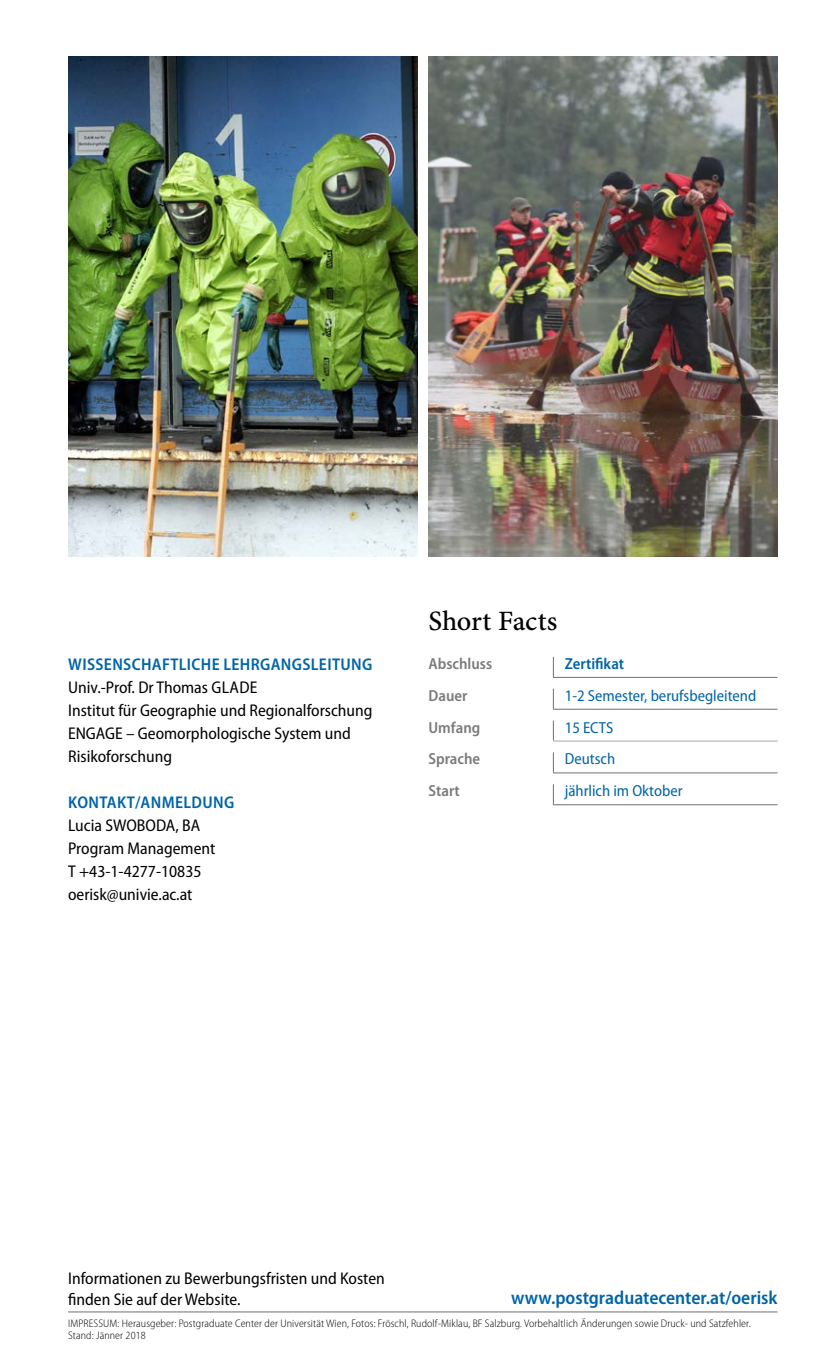
<style>
.page{position:relative;width:840px;height:1361px;background:#fff}
.page>*{position:absolute;margin:0;border:0;box-sizing:border-box;transform-origin:0 0}
.t1{font:28px "Minion Pro Medium Capt";letter-spacing:-.005em;color:#000}
.t2{font:600 semi-condensed 19px "Myriad Pro";color:#0064a7}
.t3{font:semi-condensed 17px/23px "Myriad Pro";color:#000}
.t4{font:600 semi-condensed 17px "Myriad Pro";letter-spacing:.02em;color:#0064a7}
.t5{font:semi-condensed 16px "Myriad Pro";color:#0064a7}
.t6{font:600 semi-condensed 16px "Myriad Pro";color:#7c7b7b}
.t7{font:600 semi-condensed 16px "Myriad Pro";color:#0064a7}
.t8{font:300 semi-condensed 11px/12px "Myriad Pro";letter-spacing:.01em;color:#000}
</style>
<div class="page">
<svg style="left:552px;top:657px;width:1px;height:20px"></svg>
<hr style="left:552px;top:677px;width:225px;height:1px;background:#706f6f">
<svg style="left:552px;top:689px;width:1px;height:20px"></svg>
<hr style="left:552px;top:709px;width:225px;height:1px;background:#706f6f">
<svg style="left:552px;top:720px;width:225px;height:52px"></svg>
<hr style="left:552px;top:772px;width:225px;height:1px;background:#706f6f">
<svg style="left:552px;top:784px;width:1px;height:20px"></svg>
<hr style="left:552px;top:804px;width:225px;height:1px;background:#706f6f">
<hr style="left:552px;top:740px;width:225px;height:1px;background:#a7a7a6">
<hr style="left:68px;top:1311px;width:709px;height:1px;background:#706f6f">
<img style="left:68px;top:57px;width:349px;height:500px">
<img style="left:428px;top:57px;width:349px;height:500px">
<p class="t4" style="left:68px;top:653px;width:305px">WISSENSCHAFTLICHE LEHRGANGSLEITUNG</p>
<p class="t3" style="left:68px;top:675px;width:306px">Univ.-Prof. Dr Thomas GLADE<br>Institut für Geographie und Regionalforschung ENGAGE – Geomorphologische System und Risikoforschung</p>
<p class="t4" style="left:68px;top:791px;width:167px">KONTAKT/ANMELDUNG</p>
<p class="t3" style="left:68px;top:813px;width:149px">Lucia SWOBODA, BA<br>Program Management<br>T +43-1-4277-10835 oerisk@univie.ac.at</p>
<h1 class="t1" style="left:428px;top:604px;width:130px">Short Facts</h1>
<p class="t6" style="left:428px;top:653px;width:65px">Abschluss</p>
<p class="t7" style="left:564px;top:653px;width:61px">Zertifikat</p>
<p class="t6" style="left:428px;top:685px;width:40px">Dauer</p>
<p class="t5" style="left:564px;top:685px;width:193px">1-2 Semester, berufsbegleitend</p>
<p class="t6" style="left:428px;top:717px;width:53px">Umfang</p>
<p class="t5" style="left:564px;top:717px;width:50px">15 ECTS</p>
<p class="t6" style="left:428px;top:749px;width:53px">Sprache</p>
<p class="t5" style="left:564px;top:749px;width:52px">Deutsch</p>
<p class="t6" style="left:428px;top:781px;width:33px">Start</p>
<p class="t5" style="left:564px;top:781px;width:119px">jährlich im Oktober</p>
<p class="t3" style="left:68px;top:1267px;width:318px;line-height:21px">Informationen zu Bewerbungsfristen und Kosten finden Sie auf der Website.</p>
<p class="t2" style="left:511px;top:1286px;width:268px">www.postgraduatecenter.at/oerisk</p>
<p class="t8" style="left:68px;top:1317px;width:683px">IMPRESSUM: Herausgeber: Postgraduate Center der Universität Wien, Fotos: Fröschl, Rudolf-Miklau, BF Salzburg. Vorbehaltlich Änderungen sowie Druck- und Satzfehler.<br>Stand: Jänner 2018</p>
</div>
